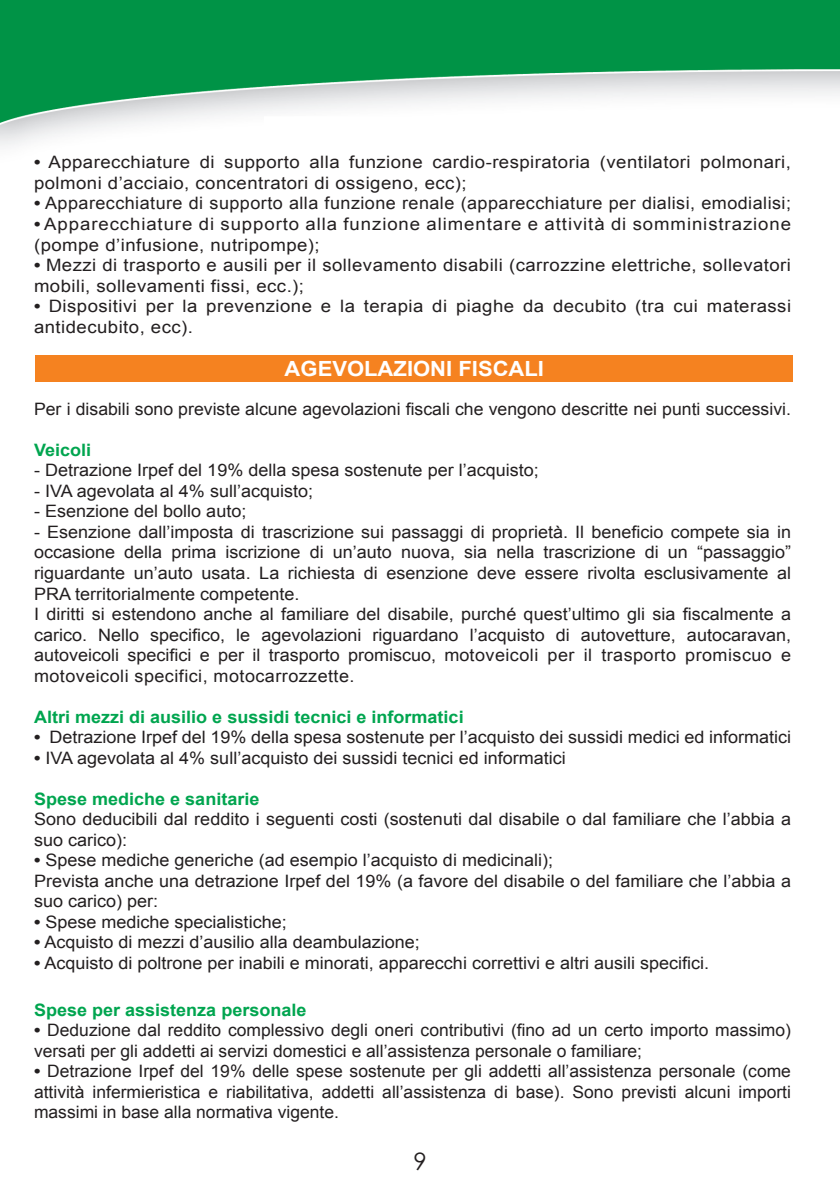
<style>
.page{position:relative;width:840px;height:1191px;background:#fff}
.page>*{position:absolute;margin:0;border:0;box-sizing:border-box;transform-origin:0 0}
.t1{font:24px "Century Gothic";color:#231f20}
.t2{font:700 20.8px "Arial";color:#fff;scale:1.05 1}
.t3{font:17.2px/20.6px "Arial";color:#231f20;scale:1.05 1}
.t4{font:17.2px/20.6px "Arial";color:#231f20}
.t5{font:17.2px/20.6px "Arial";letter-spacing:.025em;color:#231f20;scale:1.08 1}
.t6{font:17.2px/20.6px "Arial";letter-spacing:.05em;color:#231f20;scale:1.08 1}
.t7{font:700 17.2px "Arial";color:#00a54f;scale:1.05 1}
.t8{font:17.2px "Arial";letter-spacing:.025em;color:#231f20;scale:1.05 1}
.s1{font-weight:700}
</style>
<div class="page">
<img style="left:0;top:0;width:839px;height:382px">
<div style="left:35px;top:355px;width:757px;height:27px;background:#f58220"></div>
<p class="t5" style="left:34px;top:152px;width:702px"><span class="s1">•</span> Apparecchiature di supporto alla funzione cardio-respiratoria (ventilatori polmonari, polmoni d’acciaio, concentratori di ossigeno, ecc);</p>
<p class="t8" style="left:34px;top:192px;width:722px"><span class="s1">•</span> Apparecchiature di supporto alla funzione renale (apparecchiature per dialisi, emodialisi;</p>
<p class="t6" style="left:34px;top:214px;width:702px"><span class="s1">•</span> Apparecchiature di supporto alla funzione alimentare e attività di somministrazione (pompe d’infusione, nutripompe);</p>
<p class="t5" style="left:34px;top:255px;width:702px"><span class="s1">•</span> Mezzi di trasporto e ausili per il sollevamento disabili (carrozzine elettriche, sollevatori mobili, sollevamenti fissi, ecc.);</p>
<p class="t5" style="left:34px;top:296px;width:702px"><span class="s1">•</span> Dispositivi per la prevenzione e la terapia di piaghe da decubito (tra cui materassi antidecubito, ecc).</p>
<p class="t2" style="left:284px;top:354px;width:248px">AGEVOLAZIONI FISCALI</p>
<p class="t4" style="left:34px;top:398px;width:758px">Per i disabili sono previste alcune agevolazioni fiscali che vengono descritte nei punti successivi.</p>
<p class="t7" style="left:34px;top:438px;width:56px">Veicoli</p>
<p class="t3" style="left:34px;top:460px;width:482px">- Detrazione Irpef del 19% della spesa sostenute per l’acquisto;</p>
<p class="t3" style="left:34px;top:481px;width:267px">- IVA agevolata al 4% sull’acquisto;</p>
<p class="t3" style="left:34px;top:501px;width:204px">- Esenzione del bollo auto;</p>
<p class="t3" style="left:34px;top:522px;width:722px">- Esenzione dall’imposta di trascrizione sui passaggi di proprietà. Il beneficio compete sia in occasione della prima iscrizione di un’auto nuova, sia nella trascrizione di un “passaggio” riguardante un’auto usata. La richiesta di esenzione deve essere rivolta esclusivamente al PRA territorialmente competente.<br>I diritti si estendono anche al familiare del disabile, purché quest’ultimo gli sia fiscalmente a carico. Nello specifico, le agevolazioni riguardano l’acquisto di autovetture, autocaravan, autoveicoli specifici e per il trasporto promiscuo, motoveicoli per il trasporto promiscuo e motoveicoli specifici, motocarrozzette.</p>
<p class="t7" style="left:34px;top:705px;width:410px">Altri mezzi di ausilio e sussidi tecnici e informatici</p>
<p class="t3" style="left:34px;top:727px;width:722px"><span class="s1">•</span> Detrazione Irpef del 19% della spesa sostenute per l’acquisto dei sussidi medici ed informatici</p>
<p class="t3" style="left:34px;top:747px;width:507px"><span class="s1">•</span> IVA agevolata al 4% sull’acquisto dei sussidi tecnici ed informatici</p>
<p class="t7" style="left:34px;top:787px;width:216px">Spese mediche e sanitarie</p>
<p class="t3" style="left:34px;top:809px;width:722px">Sono deducibili dal reddito i seguenti costi (sostenuti dal disabile o dal familiare che l’abbia a suo carico):</p>
<p class="t3" style="left:34px;top:850px;width:722px"><span class="s1">•</span> Spese mediche generiche (ad esempio l’acquisto di medicinali);<br>Prevista anche una detrazione Irpef del 19% (a favore del disabile o del familiare che l’abbia a suo carico) per:</p>
<p class="t3" style="left:34px;top:911px;width:242px"><span class="s1">•</span> Spese mediche specialistiche;</p>
<p class="t3" style="left:34px;top:932px;width:369px"><span class="s1">•</span> Acquisto di mezzi d’ausilio alla deambulazione;</p>
<p class="t3" style="left:34px;top:952px;width:644px"><span class="s1">•</span> Acquisto di poltrone per inabili e minorati, apparecchi correttivi e altri ausili specifici.</p>
<p class="t7" style="left:34px;top:998px;width:261px">Spese per assistenza personale</p>
<p class="t4" style="left:34px;top:1020px;width:758px"><span class="s1">•</span> Deduzione dal reddito complessivo degli oneri contributivi (fino ad un certo importo massimo) versati per gli addetti ai servizi domestici e all’assistenza personale o familiare;</p>
<p class="t4" style="left:34px;top:1061px;width:758px;text-align:justify"><span class="s1">•</span> Detrazione Irpef del 19% delle spese sostenute per gli addetti all’assistenza personale (come attività infermieristica e riabilitativa, addetti all’assistenza di base). Sono previsti alcuni importi massimi in base alla normativa vigente.</p>
<h1 class="t1" style="left:413px;top:1146px;width:15px">9</h1>
</div>
